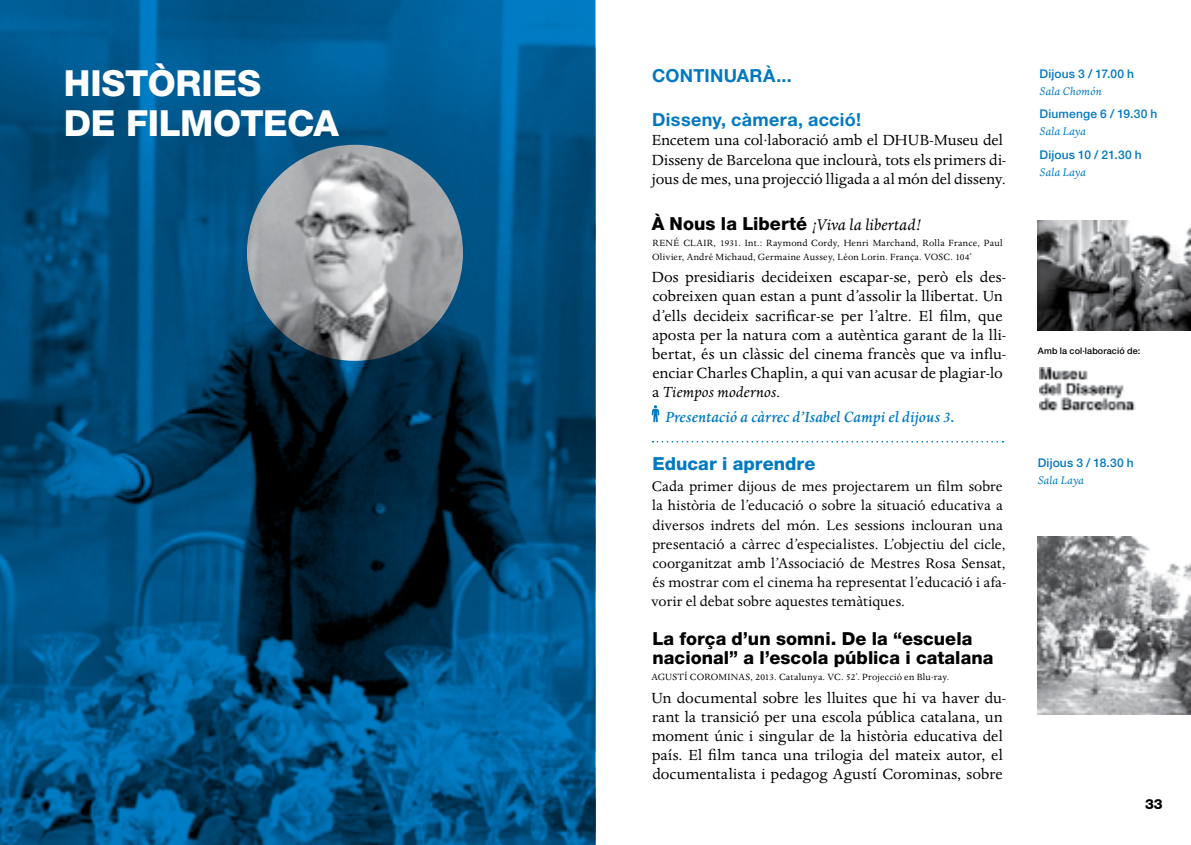
<style>
.page{position:relative;width:1191px;height:845px;background:#fff}
.page>*{position:absolute;margin:0;border:0;box-sizing:border-box;transform-origin:0 0}
.t1{font:800 36px "Helvetica Neue LT";letter-spacing:-.01em;color:#fff}
.t2{font:800 18px/19.2px "Helvetica Neue LT";letter-spacing:.005em;color:#000}
.t3{font:700 18px "Helvetica Neue LT";letter-spacing:.02em;color:#0079c1}
.t4{font:italic 18px "Dante";letter-spacing:.005em;color:#000}
.t5{font:800 18px "Helvetica Neue LT";color:#0079c1}
.t6{font:17px/19.2px "Dante";letter-spacing:.005em;color:#000}
.t7{font:italic 500 17px "Dante";color:#0079c1}
.t8{font:16px/19.2px "Dante";letter-spacing:.005em;color:#000}
.t9{font:800 14px "Helvetica Neue LT";color:#000}
.t10{font:italic 12.8px "Dante";letter-spacing:.015em;color:#0079c1}
.t11{font:500 12px "Helvetica Neue LT";letter-spacing:.015em;color:#0079c1}
.t12{font:10.4px/13.6px "Dante";letter-spacing:.02em;color:#000}
.t13{font:500 9px "Helvetica Neue LT";letter-spacing:.015em;color:#000}
.s1{font-family:"Helvetica Neue LT";font-weight:800;font-style:normal}
.s2{font-style:italic}
</style>
<div class="page">
<svg style="left:0;top:0;width:595px;height:845px;background:#0b517c"></svg>
<svg style="left:652px;top:441px;width:351px;height:1px"></svg>
<svg style="left:652px;top:405px;width:7px;height:17px"></svg>
<img style="left:1039px;top:368px;width:97px;height:43px">
<img style="left:1038px;top:221px;width:153px;height:110px">
<img style="left:1038px;top:537px;width:153px;height:178px">
<h1 class="t1" style="left:64px;top:61px;width:84px">HISTÒRI</h1>
<h1 class="t1" style="left:213px;top:61px;width:50px">ES</h1>
<h1 class="t1" style="left:64px;top:101px;width:108px">DE FILMOT</h1>
<h1 class="t1" style="left:263px;top:101px;width:51px">ECA</h1>
<p class="t3" style="left:652px;top:65px;width:141px">CONTINUARÀ...</p>
<p class="t3" style="left:652px;top:109px;width:210px">Disseny, càmera, acció!</p>
<p class="t6" style="left:651px;top:131px;width:356px">Encetem una col·laboració amb el DHUB-Museu del<br>Disseny de Barcelona que inclourà, tots els primers di&shy;jous de mes, una projecció lligada a al món del disseny.</p>
<p class="t4" style="left:651px;top:215px;width:271px"><span class="s1">À Nous la Liberté</span> ¡Viva la libertad!</p>
<p class="t12" style="left:652px;top:236px;width:38px">René Clai</p>
<p class="t12" style="left:652px;top:236px;width:352px;text-indent:55px">r, 1931. Int.: Raymond Cordy, Henri Marchand, Rolla France, Paul<br>Olivier, André Michaud, Germaine Aussey, Léon Lorin. França. VOSC. 104’</p>
<p class="t6" style="left:652px;top:268px;width:356px">Dos presidiaris decideixen escapar-se, però els des&shy;cobreixen quan estan a punt d’assolir la llibertat. Un d’ells decideix sacrificar-se per l’altre. El film, que aposta per la natura com a autèntica garant de la lli&shy;bertat, és un clàssic del cinema francès que va influ&shy;enciar Charles Chaplin, a qui van acusar de plagiar-lo a <span class="s2">Tiempos modernos</span>.</p>
<p class="t7" style="left:665px;top:408px;width:291px">Presentació a càrrec d’Isabel Campi el dijous 3.</p>
<p class="t5" style="left:652px;top:452px;width:164px">Educar i aprendre</p>
<p class="t8" style="left:651px;top:477px;width:356px">Cada primer dijous de mes projectarem un film sobre la història de l’educació o sobre la situació educativa a diversos indrets del món. Les sessions inclouran una presentació a càrrec d’especialistes. L’objectiu del cicle, coorganitzat amb l’Associació de Mestres Rosa Sensat, és mostrar com el cinema ha representat l’educació i afa&shy;vorir el debat sobre aquestes temàtiques.</p>
<p class="t2" style="left:652px;top:629px;width:343px">La força d’un somni. De la “escuela nacional” a l’escola pública i catalana</p>
<p class="t12" style="left:651px;top:670px;width:14px">Agus</p>
<p class="t12" style="left:677px;top:670px;width:41px">tí Coromi</p>
<p class="t12" style="left:731px;top:670px;width:220px">nas , 2013. Catalunya. VC. 52’. Projecció en Blu-ray.</p>
<p class="t6" style="left:651px;top:688px;width:356px">Un documental sobre les lluites que hi va haver du&shy;rant la transició per una escola pública catalana, un moment únic i singular de la història educativa del país. El film tanca una trilogia del mateix autor, el documentalista i pedagog Agustí Corominas, sobre</p>
<p class="t11" style="left:1039px;top:67px;width:96px">Dijous 3 / 17.00 h</p>
<p class="t10" style="left:1039px;top:84px;width:64px">Sala Chomón</p>
<p class="t11" style="left:1039px;top:107px;width:119px">Diumenge 6 / 19.30 h</p>
<p class="t10" style="left:1039px;top:125px;width:48px">Sala Laya</p>
<p class="t11" style="left:1039px;top:147px;width:104px">Dijous 10 / 21.30 h</p>
<p class="t10" style="left:1039px;top:165px;width:48px">Sala Laya</p>
<p class="t13" style="left:1038px;top:346px;width:104px">Amb la col·laboració de:</p>
<p class="t11" style="left:1037px;top:456px;width:98px">Dijous 3 / 18.30 h</p>
<p class="t10" style="left:1037px;top:473px;width:48px">Sala Laya</p>
<p class="t9" style="left:1145px;top:795px;width:19px">33</p>
</div>
